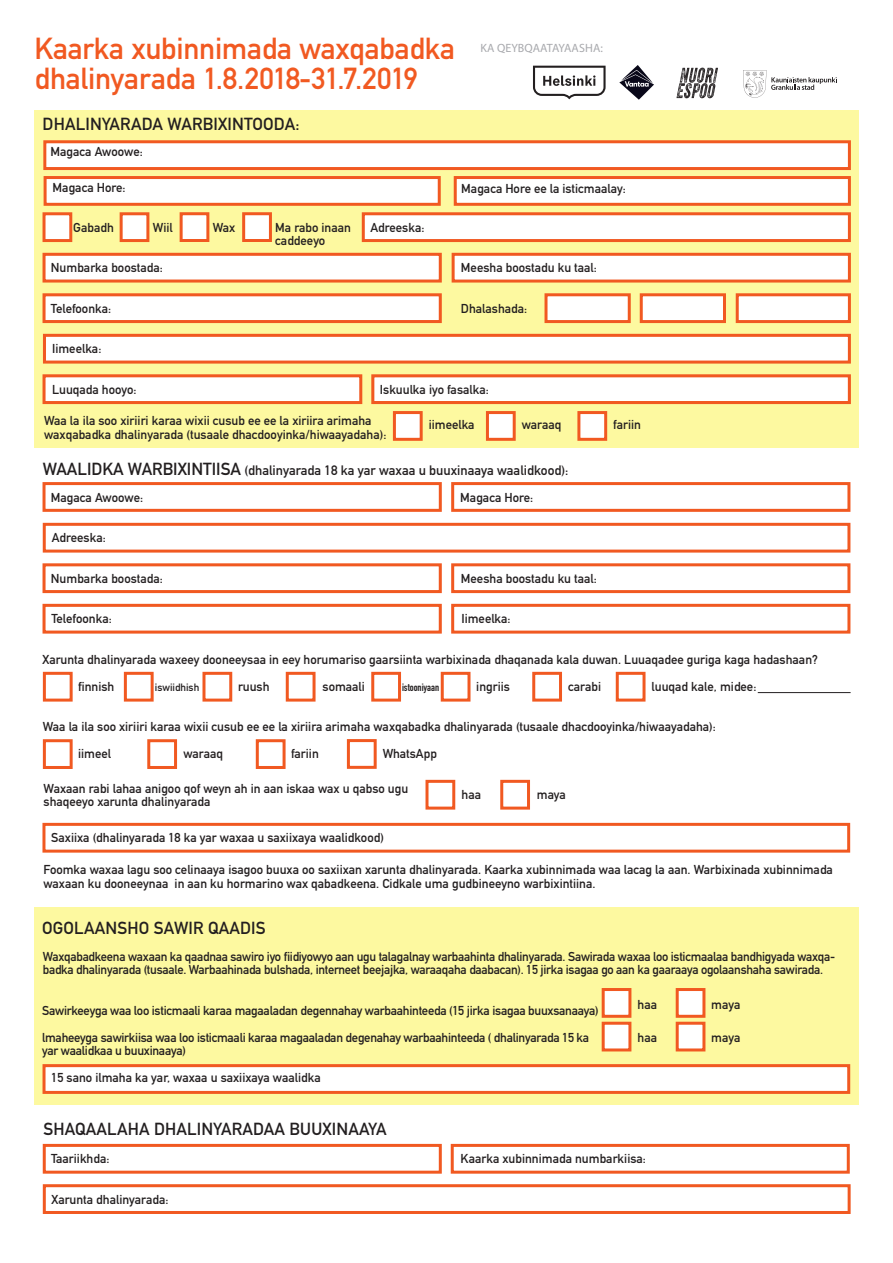
<style>
.page{position:relative;width:893px;height:1263px;background:#fff}
.page>*{position:absolute;margin:0;border:0;box-sizing:border-box;transform-origin:0 0}
.t1{font:30px/30px "DIN Mittelschrift Std";letter-spacing:-.01em;color:#f15921}
.t2{font:17.25px "DIN Mittelschrift Std";letter-spacing:.01em;color:#231f20}
.t3{font:13.5px "DIN Mittelschrift Std";color:#231f20}
.t4{font:12.75px/13.5px "DIN Mittelschrift Std";color:#231f20}
.t5{font:12.75px/13.5px "DIN Mittelschrift Std";letter-spacing:-.02em;color:#231f20}
.t6{font:12px "Myriad Pro";letter-spacing:.01em;color:#a8a9ad}
.t7{font:10.5px "DIN Engschrift Std";color:#231f20}
.t8{font:10.5px "DIN Mittelschrift Std";color:#231f20}
.s1{font-size:17.25px}
</style>
<div class="page">
<svg style="left:743px;top:70px;width:94px;height:28px"></svg>
<svg style="left:619px;top:65px;width:35px;height:35px"></svg>
<svg style="left:682px;top:67px;width:36px;height:1px"></svg>
<svg style="left:677px;top:98px;width:34px;height:1px"></svg>
<svg style="left:676px;top:68px;width:42px;height:30px"></svg>
<div style="left:34px;top:110px;width:825px;height:338px;background:#fdf9a0"></div>
<div style="left:34px;top:907px;width:825px;height:197px;background:#fdf9a0"></div>
<svg style="left:42px;top:522px;width:809px;height:31px"></svg>
<svg style="left:42px;top:252px;width:400px;height:31px;background:#fbdccd"></svg>
<svg style="left:42px;top:293px;width:400px;height:31px;background:#fbdccd"></svg>
<svg style="left:42px;top:374px;width:321px;height:31px;background:#fbdbcc"></svg>
<svg style="left:43px;top:333px;width:808px;height:31px;background:#fcddce"></svg>
<svg style="left:451px;top:252px;width:400px;height:31px;background:#fbdccd"></svg>
<svg style="left:544px;top:293px;width:87px;height:31px;background:#fbd5c3"></svg>
<svg style="left:639px;top:293px;width:87px;height:31px;background:#fbd5c3"></svg>
<svg style="left:735px;top:293px;width:116px;height:31px;background:#fbd8c6"></svg>
<svg style="left:42px;top:140px;width:809px;height:102px"></svg>
<svg style="left:42px;top:671px;width:31px;height:31px"></svg>
<svg style="left:42px;top:739px;width:31px;height:30px"></svg>
<svg style="left:147px;top:739px;width:31px;height:30px"></svg>
<svg style="left:255px;top:739px;width:31px;height:30px"></svg>
<svg style="left:346px;top:739px;width:31px;height:30px"></svg>
<svg style="left:425px;top:779px;width:31px;height:31px"></svg>
<svg style="left:500px;top:779px;width:30px;height:31px"></svg>
<svg style="left:123px;top:671px;width:31px;height:31px"></svg>
<svg style="left:202px;top:671px;width:31px;height:31px"></svg>
<svg style="left:285px;top:671px;width:31px;height:31px"></svg>
<svg style="left:371px;top:671px;width:30px;height:31px"></svg>
<svg style="left:440px;top:671px;width:31px;height:31px"></svg>
<svg style="left:532px;top:671px;width:30px;height:31px"></svg>
<svg style="left:615px;top:671px;width:31px;height:31px"></svg>
<svg style="left:42px;top:563px;width:400px;height:31px"></svg>
<svg style="left:42px;top:603px;width:400px;height:31px"></svg>
<svg style="left:451px;top:563px;width:400px;height:31px"></svg>
<svg style="left:451px;top:603px;width:400px;height:31px"></svg>
<svg style="left:42px;top:822px;width:809px;height:31px"></svg>
<svg style="left:42px;top:1143px;width:400px;height:31px"></svg>
<svg style="left:42px;top:1184px;width:809px;height:30px"></svg>
<svg style="left:450px;top:1143px;width:400px;height:31px"></svg>
<svg style="left:42px;top:1064px;width:809px;height:30px;background:#fcdcd0"></svg>
<svg style="left:533px;top:66px;width:73px;height:33px"></svg>
<svg style="left:371px;top:374px;width:480px;height:67px"></svg>
<svg style="left:42px;top:482px;width:400px;height:30px"></svg>
<svg style="left:451px;top:482px;width:400px;height:30px"></svg>
<hr style="left:758px;top:692px;width:93px;height:1px;background:#231f20">
<svg style="left:601px;top:988px;width:31px;height:64px;background:#fac8ac"></svg>
<svg style="left:675px;top:988px;width:31px;height:64px;background:#fac8ac"></svg>
<h1 class="t1" style="left:35px;top:34px;width:422px">Kaarka xubinnimada waxqabadka dhalinyarada 1.8.2018-31.7.2019</h1>
<h2 class="t2" style="left:43px;top:114px;width:258px">DHALINYARADA WARBIXINTOODA:</h2>
<p class="t6" style="left:480px;top:40px;width:124px">KA QEYBQAATAYAASHA:</p>
<p class="t4" style="left:51px;top:145px;width:94px">Magaca Awoowe:</p>
<p class="t4" style="left:53px;top:181px;width:74px">Magaca Hore:</p>
<p class="t4" style="left:461px;top:181px;width:166px">Magaca Hore ee la isticmaalay:</p>
<p class="t4" style="left:73px;top:220px;width:42px">Gabadh</p>
<p class="t4" style="left:153px;top:220px;width:22px">Wiil</p>
<p class="t4" style="left:213px;top:220px;width:24px">Wax</p>
<p class="t4" style="left:275px;top:220px;width:77px">Ma rabo inaan caddeeyo</p>
<p class="t4" style="left:370px;top:220px;width:56px">Adreeska:</p>
<p class="t4" style="left:51px;top:261px;width:113px">Numbarka boostada:</p>
<p class="t4" style="left:51px;top:301px;width:62px">Telefoonka:</p>
<p class="t4" style="left:461px;top:261px;width:137px">Meesha boostadu ku taal:</p>
<p class="t4" style="left:461px;top:301px;width:68px">Dhalashada:</p>
<p class="t4" style="left:52px;top:342px;width:51px">Iimeelka:</p>
<p class="t4" style="left:52px;top:382px;width:86px">Luuqada hooyo:</p>
<p class="t4" style="left:380px;top:382px;width:110px">Iskuulka iyo fasalka:</p>
<p class="t4" style="left:44px;top:414px;width:344px">Waa la ila soo xiriiri karaa wixii cusub ee ee la xiriira arimaha waxqabadka dhalinyarada (tusaale dhacdooyinka/hiwaayadaha):</p>
<p class="t4" style="left:429px;top:418px;width:48px">iimeelka</p>
<p class="t4" style="left:522px;top:418px;width:41px">waraaq</p>
<p class="t4" style="left:613px;top:418px;width:29px">fariin</p>
<p class="t3" style="left:43px;top:462px;width:527px"><span class="s1">WAALIDKA WARBIXINTIISA</span> (dhalinyarada 18 ka yar waxaa u buuxinaaya waalidkood):</p>
<p class="t4" style="left:51px;top:490px;width:94px">Magaca Awoowe:</p>
<p class="t4" style="left:460px;top:490px;width:74px">Magaca Hore:</p>
<p class="t4" style="left:52px;top:531px;width:56px">Adreeska:</p>
<p class="t4" style="left:51px;top:571px;width:113px">Numbarka boostada:</p>
<p class="t4" style="left:461px;top:571px;width:137px">Meesha boostadu ku taal:</p>
<p class="t4" style="left:52px;top:612px;width:62px">Telefoonka:</p>
<p class="t4" style="left:461px;top:612px;width:51px">Iimeelka:</p>
<p class="t4" style="left:43px;top:652px;width:777px">Xarunta dhalinyarada waxeey dooneeysaa in eey horumariso gaarsiinta warbixinada dhaqanada kala duwan. Luuaqadee guriga kaga hadashaan?</p>
<p class="t4" style="left:78px;top:679px;width:38px">finnish</p>
<p class="t8" style="left:155px;top:681px;width:46px">iswiidhish</p>
<p class="t4" style="left:238px;top:679px;width:33px">ruush</p>
<p class="t4" style="left:323px;top:679px;width:44px">somaali</p>
<p class="t7" style="left:402px;top:681px;width:39px">istooniyaan</p>
<p class="t4" style="left:476px;top:679px;width:35px">ingriis</p>
<p class="t4" style="left:568px;top:679px;width:34px">carabi</p>
<p class="t4" style="left:652px;top:679px;width:106px">luuqad kale, midee:</p>
<p class="t4" style="left:43px;top:720px;width:675px">Waa la ila soo xiriiri karaa wixii cusub ee ee la xiriira arimaha waxqabadka dhalinyarada (tusaale dhacdooyinka/hiwaayadaha):</p>
<p class="t4" style="left:78px;top:747px;width:35px">iimeel</p>
<p class="t4" style="left:183px;top:747px;width:41px">waraaq</p>
<p class="t4" style="left:291px;top:747px;width:29px">fariin</p>
<p class="t4" style="left:383px;top:747px;width:56px">WhatsApp</p>
<p class="t4" style="left:44px;top:781px;width:366px">Waxaan rabi lahaa anigoo qof weyn ah in aan iskaa wax u qabso ugu shaqeeyo xarunta dhalinyarada</p>
<p class="t4" style="left:51px;top:831px;width:334px">Saxiixa (dhalinyarada 18 ka yar waxaa u saxiixaya waalidkood)</p>
<p class="t4" style="left:462px;top:787px;width:21px">haa</p>
<p class="t4" style="left:537px;top:787px;width:31px">maya</p>
<p class="t4" style="left:43px;top:863px;width:791px">Foomka waxaa lagu soo celinaaya isagoo buuxa oo saxiixan xarunta dhalinyarada. Kaarka xubinnimada waa lacag la aan. Warbixinada xubinnimada waxaan ku dooneeynaa in aan ku hormarino wax qabadkeena. Cidkale uma gudbineeyno warbixintiina.</p>
<h2 class="t2" style="left:42px;top:917px;width:225px">OGOLAANSHO SAWIR QAADIS</h2>
<p class="t5" style="left:43px;top:949px;width:794px">Waxqabadkeena waxaan ka qaadnaa sawiro iyo fiidiyowyo aan ugu talagalnay warbaahinta dhalinyarada. Sawirada waxaa loo isticmaalaa bandhigyada waxqa&shy;badka dhalinyarada (tusaale. Warbaahinada bulshada, interneet beejajka, waraaqaha daabacan). 15 jirka isagaa go aan ka gaaraaya ogolaanshaha sawirada.</p>
<p class="t5" style="left:42px;top:997px;width:558px;line-height:27px">Sawirkeeyga waa loo isticmaali karaa magaaladan degennahay warbaahinteeda (15 jirka isagaa buuxsanaaya) lmaheeyga sawirkiisa waa loo isticmaali karaa magaaladan degenahay warbaahinteeda ( dhalinyarada 15 ka</p>
<p class="t5" style="left:42px;top:1044px;width:145px">yar waalidkaa u buuxinaaya)</p>
<p class="t4" style="left:638px;top:998px;width:21px">haa</p>
<p class="t4" style="left:638px;top:1030px;width:21px">haa</p>
<p class="t4" style="left:711px;top:998px;width:31px">maya</p>
<p class="t4" style="left:711px;top:1030px;width:31px">maya</p>
<p class="t4" style="left:51px;top:1071px;width:271px">15 sano ilmaha ka yar, waxaa u saxiixaya waalidka</p>
<h2 class="t2" style="left:43px;top:1119px;width:345px">SHAQAALAHA DHALINYARADAA BUUXINAAYA</h2>
<p class="t4" style="left:51px;top:1152px;width:60px">Taariikhda:</p>
<p class="t4" style="left:52px;top:1192px;width:118px">Xarunta dhalinyarada:</p>
<p class="t4" style="left:461px;top:1152px;width:187px">Kaarka xubinnimada numbarkiisa:</p>
</div>
